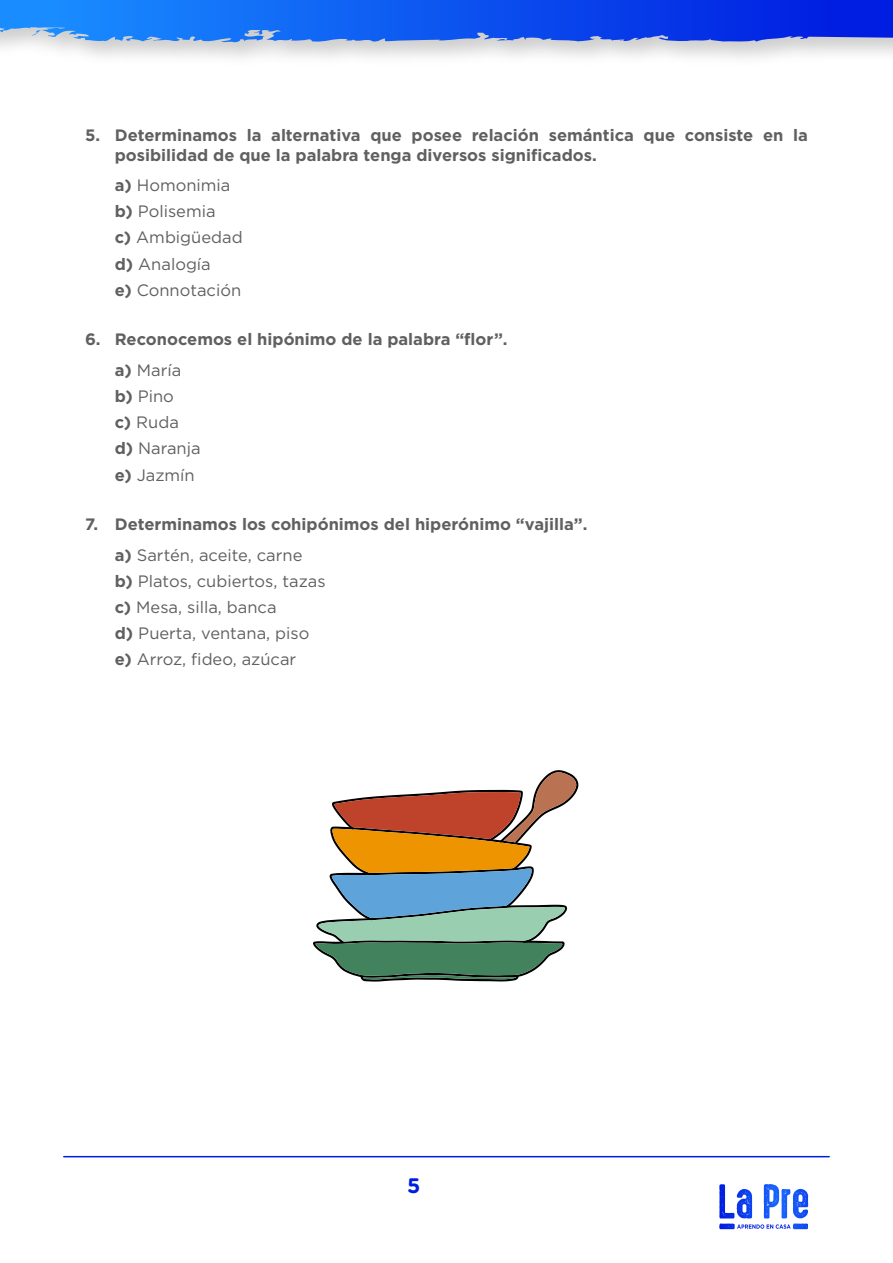
<style>
.page{position:relative;width:893px;height:1263px;background:#fff}
.page>*{position:absolute;margin:0;border:0;box-sizing:border-box;transform-origin:0 0}
.t1{font:700 21px "Gotham Rounded";color:#001ee1}
.t2{font:700 16.5px/30.5px "Gotham";color:#606060}
.t3{font:16.5px/26.2px "Gotham";color:#606060}
.s1{font-weight:700}
.s2{font-weight:400}
</style>
<div class="page">
<img style="left:0;top:0;width:893px;height:58px">
<svg style="left:0;top:0;width:373px;height:43px;background:#2d84f4"></svg>
<hr style="left:64px;top:1156px;width:765px;height:1px;background:#001ee1">
<svg style="left:737px;top:1224px;width:54px;height:5px"></svg>
<svg style="left:764px;top:1184px;width:15px;height:34px"></svg>
<svg style="left:313px;top:770px;width:265px;height:211px"></svg>
<p class="t2" style="left:115px;top:125px;width:695px;line-height:19.8px;text-indent:-30px">5. Determinamos la alternativa que posee relación semántica que consiste en la posibilidad de que la palabra tenga diversos significados.</p>
<p class="t3" style="left:115px;top:172px;width:129px"><span class="s1">a)</span> Homonimia <span class="s1">b)</span> Polisemia<br><span class="s1">c)</span> Ambigüedad <span class="s1">d)</span> Analogía<br><span class="s1">e)</span> Connotación</p>
<p class="t2" style="left:115px;top:324px;width:394px;text-indent:-30px">6. Reconocemos el hipónimo de la palabra “flor”. a) <span class="s2">María</span></p>
<p class="t3" style="left:115px;top:383px;width:87px"><span class="s1">b)</span> Pino<br><span class="s1">c)</span> Ruda <span class="s1">d)</span> Naranja <span class="s1">e)</span> Jazmín</p>
<p class="t2" style="left:115px;top:509px;width:474px;text-indent:-30px">7. Determinamos los cohipónimos del hiperónimo “vajilla”. a) <span class="s2">Sartén, aceite, carne</span></p>
<p class="t3" style="left:115px;top:567px;width:212px"><span class="s1">b)</span> Platos, cubiertos, tazas <span class="s1">c)</span> Mesa, silla, banca<br><span class="s1">d)</span> Puerta, ventana, piso <span class="s1">e)</span> Arroz, fideo, azúcar</p>
<p class="t1" style="left:407px;top:1170px;width:15px">5</p>
</div>
